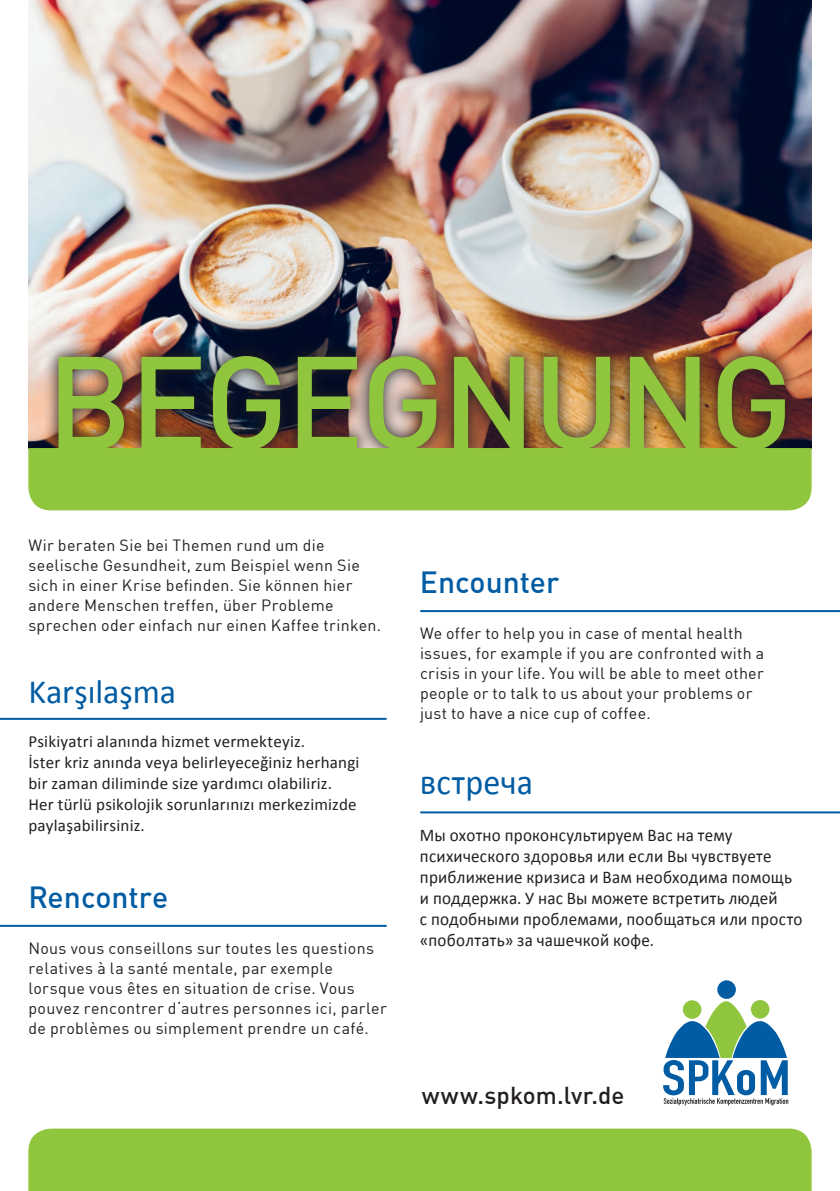
<style>
.page{position:relative;width:840px;height:1191px;background:#fff}
.page>*{position:absolute;margin:0;border:0;box-sizing:border-box;transform-origin:0 0}
.t1{font:500 130px "DIN";letter-spacing:-.025em;color:#8fc63e}
.t2{font:35.8px "Calibri";letter-spacing:.01em;color:#015ca3;scale:.95 1}
.t3{font:34px "Calibri";color:#015ca3}
.t4{font:500 30px "DIN";color:#015ca3}
.t5{font:500 24px "DIN";letter-spacing:.005em;color:#231f20}
.t6{font:17.8px/21px "Calibri";letter-spacing:.015em;color:#231f20;scale:.95 1}
.t7{font:17px/21px "Calibri";letter-spacing:.01em;color:#231f20}
.t8{font:16px/20px "DIN";letter-spacing:.02em;color:#231f20}
</style>
<div class="page">
<div style="left:28px;top:1128px;width:783px;height:63px;background:#8fc63e"></div>
<img style="left:28px;top:0;width:783px;height:448px">
<div style="left:717px;top:980px;width:18px;height:19px;background:#015ca3;border-radius:50%"></div>
<svg style="left:663px;top:1001px;width:124px;height:104px"></svg>
<div style="left:43px;top:340px;width:757px;height:125px;background:#231f20;opacity:.9"></div>
<div style="left:28px;top:448px;width:783px;height:62px;background:#8fc63e"></div>
<hr style="left:421px;top:610px;width:418px;height:2px;background:#015ca3">
<hr style="left:421px;top:811px;width:418px;height:2px;background:#015ca3">
<hr style="left:0;top:718px;width:386px;height:2px;background:#015ca3">
<hr style="left:0;top:925px;width:386px;height:2px;background:#015ca3">
<h1 class="t1" style="left:46px;top:319px;width:748px">BEGEGNUNG</h1>
<p class="t8" style="left:28px;top:535px;width:354px">Wir beraten Sie bei Themen rund um die seelische Gesundheit, zum Beispiel wenn Sie sich in einer Krise befinden. Sie können hier andere Menschen treffen, über Probleme sprechen oder einfach nur einen Kaffee trinken.</p>
<h3 class="t3" style="left:28px;top:671px;width:149px">Karşılaşma</h3>
<p class="t7" style="left:28px;top:730px;width:332px">Psikiyatri alanında hizmet vermekteyiz.<br>İster kriz anında veya belirleyeceğiniz herhangi bir zaman diliminde size yardımcı olabiliriz.<br>Her türlü psikolojik sorunlarınızı merkezimizde paylaşabilirsiniz.</p>
<h3 class="t4" style="left:28px;top:878px;width:141px">Rencontre</h3>
<p class="t8" style="left:28px;top:938px;width:360px">Nous vous conseillons sur toutes les questions relatives à la santé mentale, par exemple lorsque vous êtes en situation de crise. Vous pouvez rencontrer d‘autres personnes ici, parler de problèmes ou simplement prendre un café.</p>
<h3 class="t4" style="left:420px;top:563px;width:141px">Encounter</h3>
<p class="t8" style="left:420px;top:623px;width:345px">We offer to help you in case of mental health issues, for example if you are confronted with a crisis in your life. You will be able to meet other people or to talk to us about your problems or just to have a nice cup of coffee.</p>
<h2 class="t2" style="left:420px;top:760px;width:121px">встреча</h2>
<p class="t6" style="left:420px;top:823px;width:404px">Мы охотно проконсультируем Вас на тему психического здоровья или если Вы чувствуете приближение кризиса и Вам необходима помощь и поддержка. У нас Вы можете встретить людей<br>с подобными проблемами, пообщаться или просто «поболтать» за чашечкой кофе.</p>
<h3 class="t5" style="left:421px;top:1080px;width:204px">www.spkom.lvr.de</h3>
</div>
